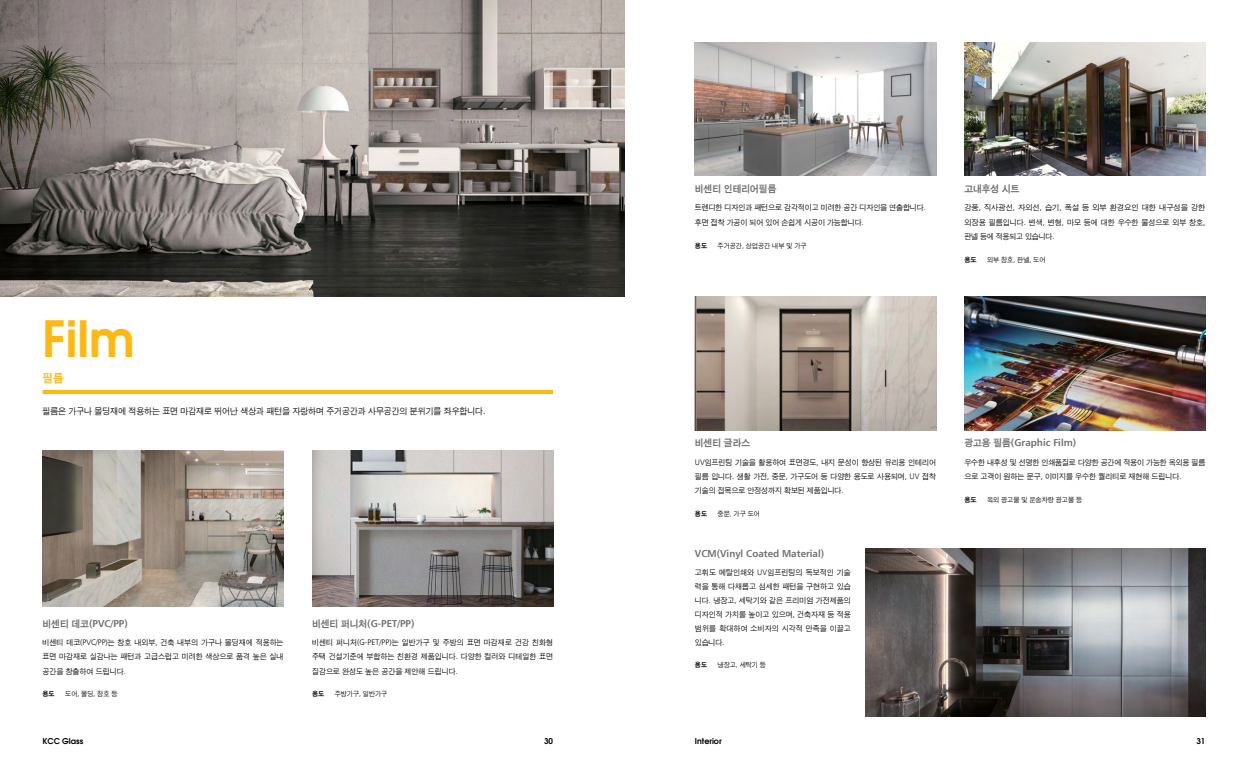
<style>
.page{position:relative;width:1248px;height:780px;background:#fff}
.page>*{position:absolute;margin:0;border:0;box-sizing:border-box;transform-origin:0 0}
.t1{font:600 50px "Avant Garde";color:#fdb812}
.t2{font:12px "Sand Kg";color:#fdb812}
.t3{font:10px "Humanist 777 BT Bold B";color:#6d6e71}
.t4{font:10px "Sand Kg";color:#6d6e71}
.t5{font:9px "Sand Jg";color:#000}
.t6{font:8px/14.2px "Sand Jg";color:#000;text-align:justify}
.t7{font:8px/14.5px "Sand Jg";letter-spacing:-.02em;color:#000}
.t8{font:600 8px "Avant Garde";color:#000}
.t9{font:7px "Sand Jg";color:#000}
.t10{font:7px "Sand Kg";color:#000}
.s1{font-family:"Humanist 777 BT Light B"}
.s2{font-family:"Sand Kg"}
</style>
<div class="page">
<img style="left:694px;top:43px;width:241px;height:133px">
<img style="left:964px;top:43px;width:241px;height:133px">
<img style="left:964px;top:297px;width:241px;height:133px">
<img style="left:694px;top:297px;width:241px;height:133px">
<img style="left:312px;top:450px;width:241px;height:156px">
<img style="left:43px;top:450px;width:240px;height:156px">
<img style="left:0;top:0;width:624px;height:297px">
<img style="left:865px;top:549px;width:340px;height:167px">
<hr style="left:43px;top:390px;width:510px;height:4px;background:#fdb812">
<h1 class="t1" style="left:43px;top:305px;width:94px">Film</h1>
<h2 class="t2" style="left:43px;top:371px;width:22px">필름</h2>
<p class="t5" style="left:43px;top:407px;width:444px">필름은 가구나 몰딩재에 적용하는 표면 마감재로 뛰어난 색상과 패턴을 자랑하며 주거공간과 사무공간의 분위기를 좌우합니다<span class="s1">.</span></p>
<p class="t3" style="left:43px;top:617px;width:87px"><span class="s2">비센티 데코</span>(PVC/PP)</p>
<p class="t6" style="left:43px;top:635px;width:242px">비센티 데코<span class="s1">(PVC/PP)</span>는 창호 내외부<span class="s1">,</span> 건축 내부의 가구나 몰딩재에 적용하는 표면 마감재로 실감나는 패턴과 고급스럽고 미려한 색상으로 품격 높은 실내 공간을 창출하여 드립니다<span class="s1">.</span></p>
<p class="t10" style="left:43px;top:690px;width:14px">용도</p>
<p class="t9" style="left:65px;top:690px;width:54px">도어<span class="s1">,</span> 몰딩<span class="s1">,</span> 창호 등</p>
<p class="t3" style="left:312px;top:617px;width:104px"><span class="s2">비센티 퍼니처</span>(G-PET/PP)</p>
<p class="t6" style="left:312px;top:635px;width:242px">비센티 퍼니처<span class="s1">(G-PET/PP)</span>는 일반가구 및 주방의 표면 마감재로 건강 친화형 주택 건설기준에 부합하는 친환경 제품입니다<span class="s1">.</span> 다양한 컬러와 디테일한 표면 질감으로 완성도 높은 공간을 제안해 드립니다<span class="s1">.</span></p>
<p class="t10" style="left:312px;top:690px;width:14px">용도</p>
<p class="t9" style="left:334px;top:690px;width:54px">주방가구<span class="s1">,</span> 일반가구</p>
<p class="t4" style="left:694px;top:184px;width:83px">비센티 인테리어필름</p>
<p class="t6" style="left:694px;top:201px;width:232px;line-height:14.5px">트렌디한 디자인과 패턴으로 감각적이고 미려한 공간 디자인을 연출합니다<span class="s1">. </span>후면 접착 가공이 되어 있어 손쉽게 시공이 가능합니다<span class="s1">.</span></p>
<p class="t10" style="left:694px;top:242px;width:14px">용도</p>
<p class="t9" style="left:717px;top:242px;width:90px">주거공간<span class="s1">,</span> 상업공간 내부 및 가구</p>
<p class="t4" style="left:964px;top:184px;width:57px">고내후성 시트</p>
<p class="t6" style="left:964px;top:201px;width:242px">강풍<span class="s1">,</span> 직사광선<span class="s1">,</span> 자외선<span class="s1">,</span> 습기<span class="s1">,</span> 폭설 등 외부 환경요인 대한 내구성을 강한 외장용 필름입니다<span class="s1">.</span> 변색<span class="s1">,</span> 변형<span class="s1">,</span> 마모 등에 대한 우수한 물성으로 외부 창호<span class="s1">, </span>판넬 등에 적용되고 있습니다<span class="s1">.</span></p>
<p class="t10" style="left:964px;top:256px;width:14px">용도</p>
<p class="t9" style="left:986px;top:256px;width:60px">외부 창호<span class="s1">,</span> 판넬<span class="s1">,</span> 도어</p>
<p class="t4" style="left:694px;top:438px;width:57px">비센티 글라스</p>
<p class="t6" style="left:694px;top:455px;width:242px"><span class="s1">UV</span>임프린팅 기술을 활용하여 표면경도<span class="s1">,</span> 내지 문성이 향상된 유리용 인테리어 필름 입니다<span class="s1">.</span> 생활 가전<span class="s1">,</span> 중문<span class="s1">,</span> 가구도어 등 다양한 용도로 사용되며<span class="s1">, UV</span> 접착 기술의 접목으로 안정성까지 확보된 제품입니다<span class="s1">.</span></p>
<p class="t10" style="left:694px;top:510px;width:14px">용도</p>
<p class="t9" style="left:717px;top:510px;width:44px">중문<span class="s1">,</span> 가구 도어</p>
<p class="t3" style="left:694px;top:547px;width:131px">VCM(Vinyl Coated Material)</p>
<p class="t6" style="left:694px;top:566px;width:157px">고휘도 메탈인쇄와 <span class="s1">UV</span>임프린팅의 독보적인 기술 력을 통해 다채롭고 섬세한 패턴을 구현하고 있습 니다<span class="s1">.</span> 냉장고<span class="s1">,</span> 세탁기와 같은 프리미엄 가전제품의 디자인적 가치를 높이고 있으며<span class="s1">,</span> 건축자재 등 적용 범위를 확대하여 소비자의 시각적 만족을 이끌고 있습니다<span class="s1">.</span></p>
<p class="t10" style="left:694px;top:660px;width:14px">용도</p>
<p class="t9" style="left:717px;top:660px;width:50px">냉장고<span class="s1">,</span> 세탁기 등</p>
<p class="t3" style="left:964px;top:436px;width:113px"><span class="s2">광고용 필름</span>(Graphic Film)</p>
<p class="t7" style="left:964px;top:455px;width:242px">우수한 내후성 및 선명한 인쇄품질로 다양한 공간에 적용이 가능한 옥외용 필름 으로 고객이 원하는 문구<span class="s1">,</span> 이미지를 우수한 퀄리티로 재현해 드립니다<span class="s1">.</span></p>
<p class="t10" style="left:964px;top:496px;width:14px">용도</p>
<p class="t9" style="left:986px;top:496px;width:97px">옥외 광고물 및 운송차량 광고물 등</p>
<p class="t8" style="left:43px;top:736px;width:42px">KCC Glass</p>
<p class="t8" style="left:544px;top:736px;width:10px">30</p>
<p class="t8" style="left:1196px;top:736px;width:10px">31</p>
<p class="t8" style="left:694px;top:736px;width:28px">Interior</p>
</div>
